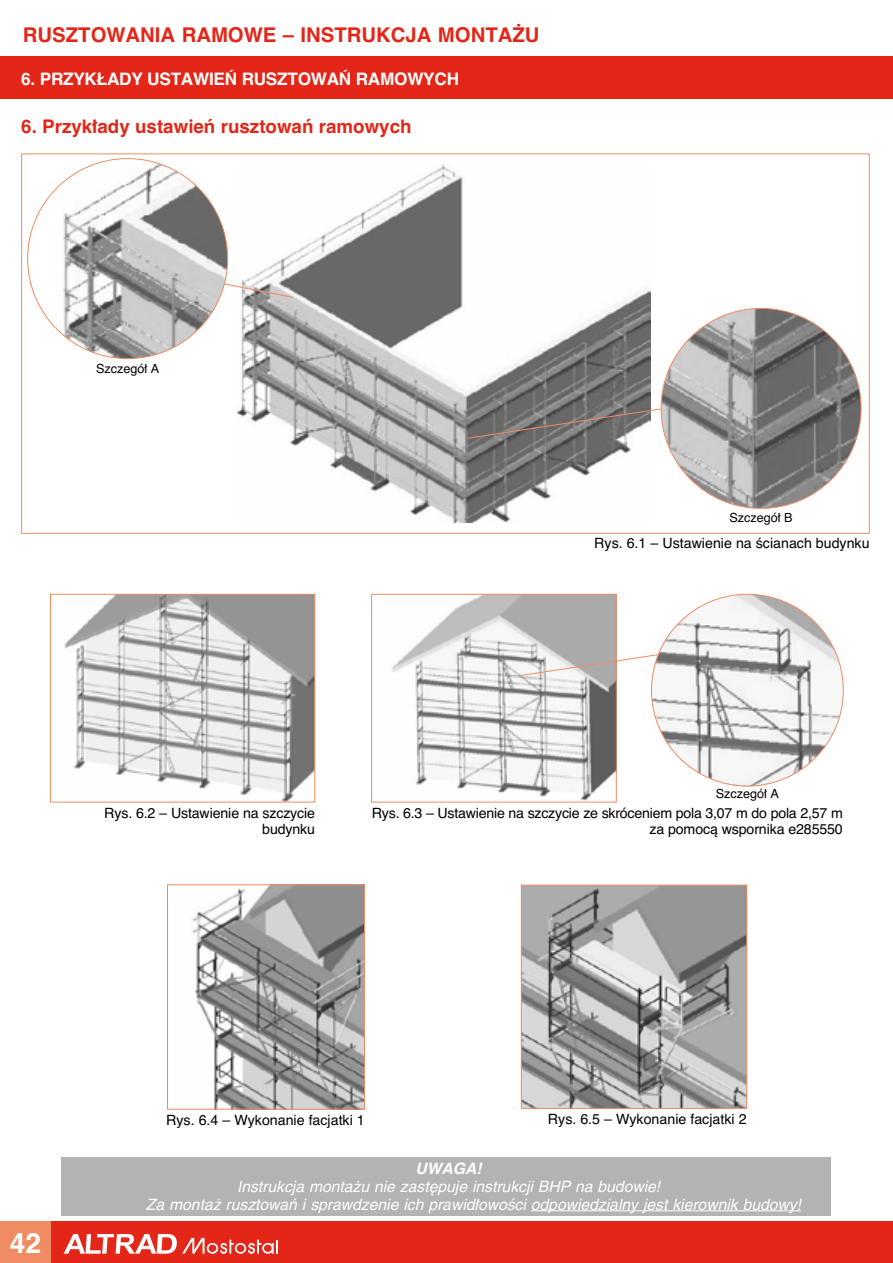
<style>
.page{position:relative;width:893px;height:1263px;background:#fff}
.page>*{position:absolute;margin:0;border:0;box-sizing:border-box;transform-origin:0 0}
.t1{font:700 27px "Phelvetica";color:#fff}
.t2{font:700 19.5px "Phelvetica";color:#e42618}
.t3{font:700 18px "Phelvetica";color:#e42618}
.t4{font:700 16.5px "Phelvetica";letter-spacing:-.015em;color:#fff}
.t5{font:italic 15px/18px "Phelvetica";color:#fff}
.t6{font:italic 700 15px "Phelvetica";color:#fff}
.t7{font:13.5px/16.2px "Phelvetica";letter-spacing:-.01em;color:#000;text-align:right}
.t8{font:12px "Phelvetica";color:#000}
</style>
<div class="page">
<div style="left:51px;top:1221px;width:842px;height:42px;background:#e42618"></div>
<div style="left:0;top:56px;width:893px;height:43px;background:#e42618"></div>
<div style="left:0;top:1221px;width:51px;height:42px;background:#f08b63"></div>
<svg style="left:64px;top:1234px;width:214px;height:20px"></svg>
<div style="left:62px;top:1157px;width:769px;height:58px;background:#b1b3b4"></div>
<hr style="left:531px;top:1210px;width:270px;height:1px;background:#fff">
<img style="left:192px;top:887px;width:171px;height:220px">
<div style="left:167px;top:885px;width:198px;height:224px;border:1px solid #f08b63"></div>
<img style="left:523px;top:887px;width:222px;height:219px">
<div style="left:521px;top:885px;width:226px;height:223px;border:1px solid #f08b63"></div>
<img style="left:237px;top:164px;width:413px;height:359px">
<img style="left:53px;top:159px;width:175px;height:200px">
<img style="left:661px;top:308px;width:200px;height:200px;border-radius:100px">
<svg style="left:223px;top:283px;width:70px;height:15px"></svg>
<svg style="left:467px;top:408px;width:194px;height:31px;background:#817d7c"></svg>
<img style="left:64px;top:596px;width:249px;height:204px">
<div style="left:50px;top:594px;width:265px;height:208px;border:1px solid #f08b63"></div>
<img style="left:392px;top:596px;width:222px;height:204px">
<div style="left:371px;top:594px;width:245px;height:208px;border:1px solid #f08b63"></div>
<img style="left:651px;top:594px;width:192px;height:192px;border-radius:95px">
<svg style="left:521px;top:654px;width:139px;height:22px"></svg>
<h2 class="t2" style="left:23px;top:23px;width:518px">RUSZTOWANIA RAMOWE – INSTRUKCJA MONTA˚U</h2>
<p class="t4" style="left:21px;top:69px;width:439px">6. PRZYK¸ADY USTAWIE¡ RUSZTOWA¡ RAMOWYCH</p>
<h3 class="t3" style="left:21px;top:116px;width:392px">6. Przyk∏ady ustawieƒ rusztowaƒ ramowych</h3>
<p class="t8" style="left:96px;top:361px;width:65px">Szczegó∏ A</p>
<p class="t8" style="left:729px;top:510px;width:65px">Szczegó∏ B</p>
<p class="t7" style="left:594px;top:535px;width:277px">Rys. 6.1 – Ustawienie na Êcianach budynku</p>
<p class="t8" style="left:716px;top:786px;width:65px">Szczegó∏ A</p>
<p class="t7" style="left:104px;top:804px;width:212px">Rys. 6.2 – Ustawienie na szczycie budynku</p>
<p class="t7" style="left:372px;top:804px;width:472px">Rys. 6.3 – Ustawienie na szczycie ze skróceniem pola 3,07 m do pola 2,57 m za pomocà wspornika e285550</p>
<p class="t7" style="left:166px;top:1111px;width:200px">Rys. 6.4 – Wykonanie facjatki 1</p>
<p class="t7" style="left:548px;top:1111px;width:200px">Rys. 6.5 – Wykonanie facjatki 2</p>
<h1 class="t1" style="left:10px;top:1227px;width:33px">42</h1>
<p class="t6" style="left:415px;top:1159px;width:68px">UWAGA!</p>
<p class="t5" style="left:146px;top:1178px;width:657px;text-indent:91px">Instrukcja monta˝u nie zast´puje instrukcji BHP na budowie!<br>Za monta˝ rusztowaƒ i sprawdzenie ich prawid∏owoÊci odpowiedzialny jest kierownik budowy!</p>
</div>
